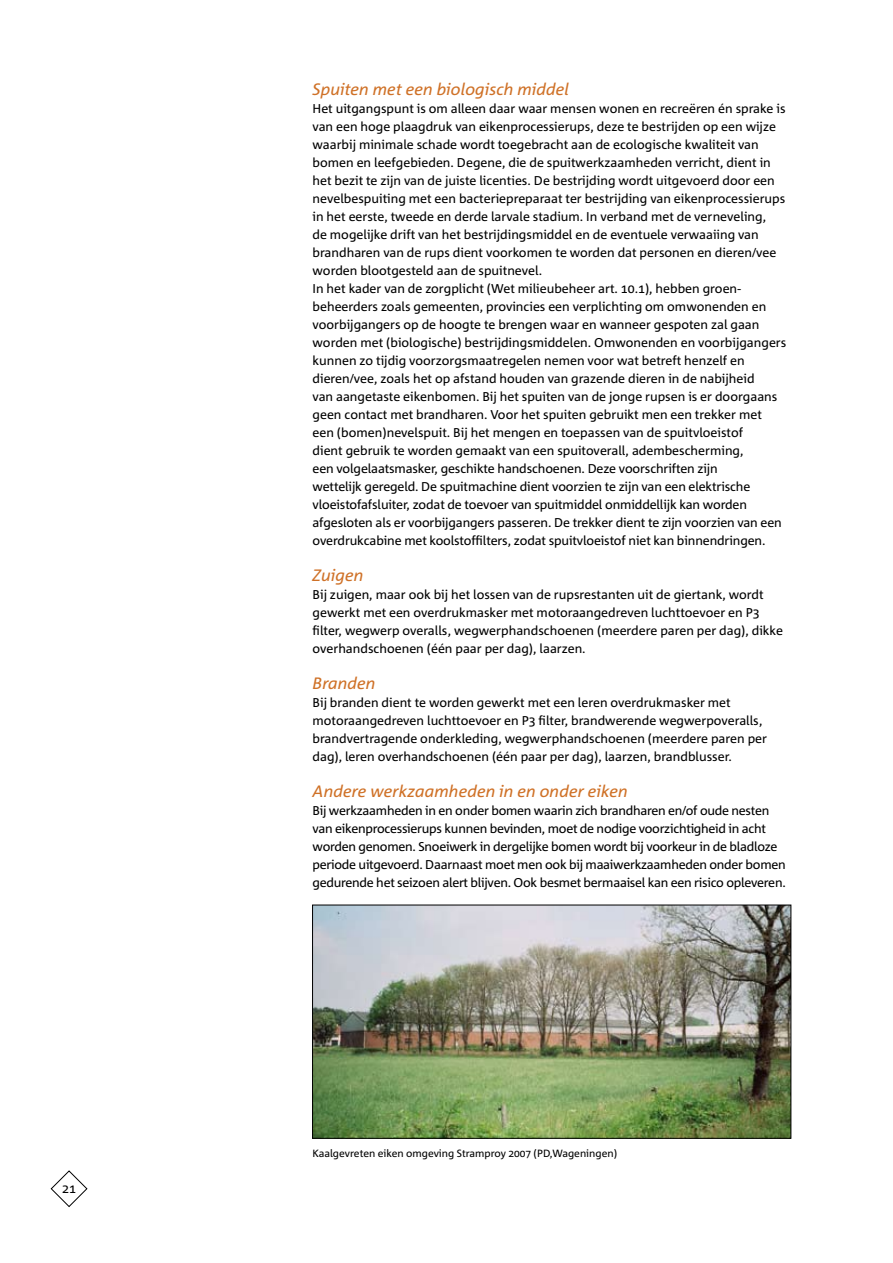
<style>
.page{position:relative;width:893px;height:1263px;background:#fff}
.page>*{position:absolute;margin:0;border:0;box-sizing:border-box;transform-origin:0 0}
.t1{font:16.5px "Agrofont Normaal Cursief";color:#cf7127}
.t2{font:12.75px/18px "Agrofont Normaal";color:#000}
.t3{font:12.75px/18px "Agrofont Normaal";letter-spacing:-.02em;color:#000}
.t4{font:10.5px "Agrofont Normaal";color:#000}
</style>
<div class="page">
<svg style="left:51px;top:1170px;width:36px;height:37px"></svg>
<img style="left:314px;top:907px;width:475px;height:230px">
<div style="left:312px;top:905px;width:479px;height:234px;border:1px solid #000"></div>
<p class="t2" style="left:62px;top:1179px;width:15px">21</p>
<p class="t1" style="left:313px;top:80px;width:258px">Spuiten met een biologisch middel</p>
<p class="t2" style="left:313px;top:99px;width:475px">Het uitgangspunt is om alleen daar waar mensen wonen en recreëren én sprake is van een hoge plaagdruk van eikenprocessierups, deze te bestrijden op een wijze waarbij minimale schade wordt toegebracht aan de ecologische kwaliteit van bomen en leefgebieden. Degene, die de spuitwerkzaamheden verricht, dient in het bezit te zijn van de juiste licenties. De bestrijding wordt uitgevoerd door een nevelbespuiting met een bacteriepreparaat ter bestrijding van eikenprocessierups in het eerste, tweede en derde larvale stadium. In verband met de verneveling,<br>de mogelijke drift van het bestrijdingsmiddel en de eventuele verwaaiing van brandharen van de rups dient voorkomen te worden dat personen en dieren/vee worden blootgesteld aan de spuitnevel.<br>In het kader van de zorgplicht (Wet milieubeheer art. 10.1), hebben groen&shy;beheerders zoals gemeenten, provincies een verplichting om omwonenden en voorbijgangers op de hoogte te brengen waar en wanneer gespoten zal gaan worden met (biologische) bestrijdingsmiddelen. Omwonenden en voorbijgangers kunnen zo tijdig voorzorgsmaatregelen nemen voor wat betreft henzelf en dieren/vee, zoals het op afstand houden van grazende dieren in de nabijheid<br>van aangetaste eikenbomen. Bij het spuiten van de jonge rupsen is er doorgaans geen contact met brandharen. Voor het spuiten gebruikt men een trekker met een (bomen)nevelspuit. Bij het mengen en toepassen van de spuitvloeistof<br>dient gebruik te worden gemaakt van een spuitoverall, adembescherming,<br>een volgelaatsmasker, geschikte handschoenen. Deze voorschriften zijn<br>wettelijk geregeld. De spuitmachine dient voorzien te zijn van een elektrische vloeistofafsluiter, zodat de toevoer van spuitmiddel onmiddellijk kan worden afgesloten als er voorbijgangers passeren. De trekker dient te zijn voorzien van een overdrukcabine met koolstoffilters, zodat spuitvloeistof niet kan binnendringen.</p>
<p class="t1" style="left:313px;top:566px;width:52px">Zuigen</p>
<p class="t2" style="left:313px;top:585px;width:472px">Bij zuigen, maar ook bij het lossen van de rupsrestanten uit de giertank, wordt gewerkt met een overdrukmasker met motoraangedreven luchttoevoer en P3 filter, wegwerp overalls, wegwerphandschoenen (meerdere paren per dag), dikke overhandschoenen (één paar per dag), laarzen.</p>
<p class="t1" style="left:313px;top:674px;width:65px">Branden</p>
<p class="t2" style="left:313px;top:693px;width:456px">Bij branden dient te worden gewerkt met een leren overdrukmasker met motoraangedreven luchttoevoer en P3 filter, brandwerende wegwerpoveralls, brandvertragende onderkleding, wegwerphandschoenen (meerdere paren per dag), leren overhandschoenen (één paar per dag), laarzen, brandblusser.</p>
<p class="t1" style="left:313px;top:782px;width:317px">Andere werkzaamheden in en onder eiken</p>
<p class="t3" style="left:313px;top:801px;width:475px">Bij werkzaamheden in en onder bomen waarin zich brandharen en/of oude nesten van eikenprocessierups kunnen bevinden, moet de nodige voorzichtigheid in acht worden genomen. Snoeiwerk in dergelijke bomen wordt bij voorkeur in de bladloze periode uitgevoerd. Daarnaast moet men ook bij maaiwerkzaamheden onder bomen gedurende het seizoen alert blijven. Ook besmet bermaaisel kan een risico opleveren.</p>
<p class="t4" style="left:313px;top:1147px;width:306px">Kaalgevreten eiken omgeving Stramproy 2007 (PD,Wageningen)</p>
</div>
